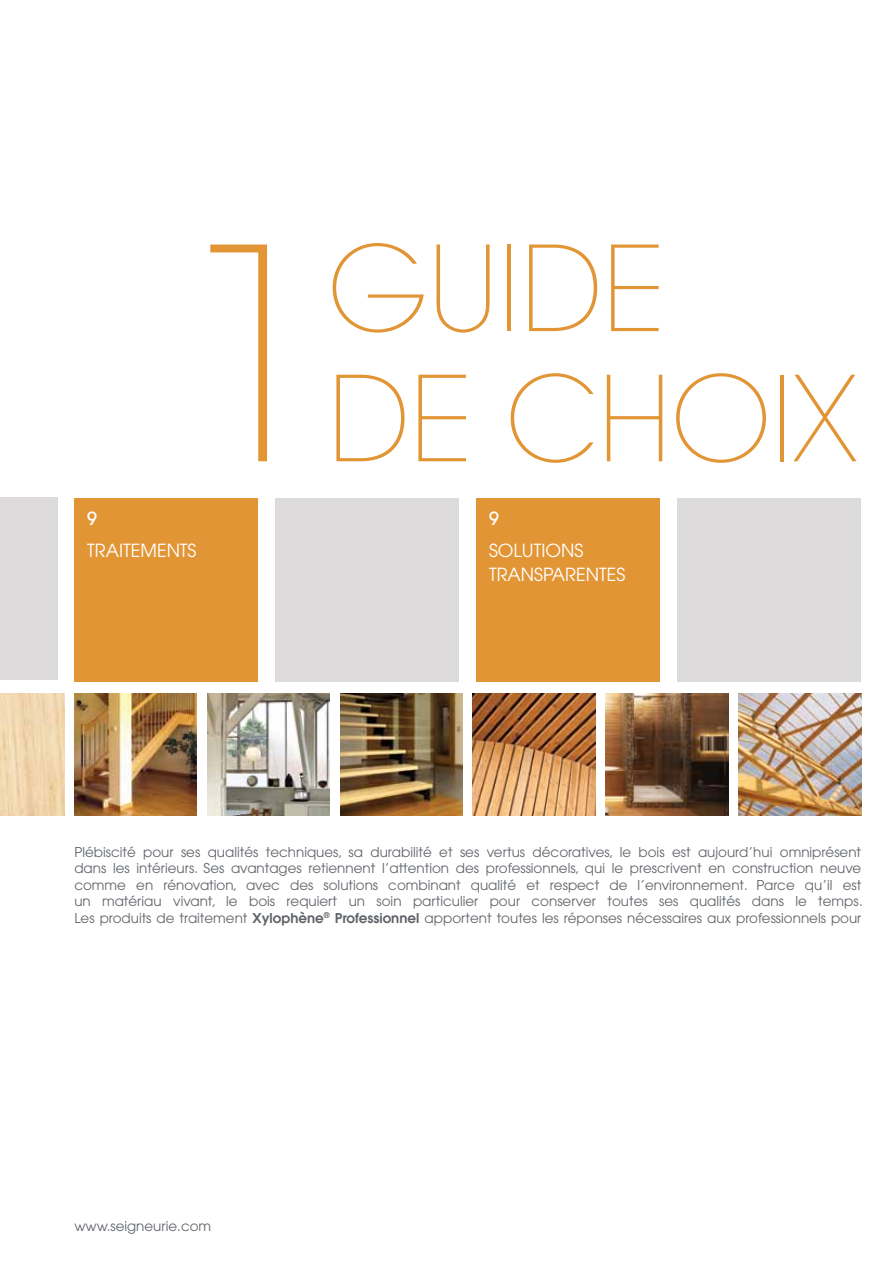
<style>
.page{position:relative;width:893px;height:1263px;background:#fff}
.page>*{position:absolute;margin:0;border:0;box-sizing:border-box;transform-origin:0 0}
.t1{font:200 292.8px "Avant Garde";color:#e29535}
.t2{font:200 117px "Avant Garde";color:#e29535}
.t3{font:18px/24px "Avant Garde";color:#fff}
.t4{font:500 18px "Avant Garde";color:#fff}
.t5{font:13.5px/16.5px "Avant Garde";color:#606469;text-align:justify}
.s1{font-weight:600}
</style>
<div class="page">
<img style="left:207px;top:693px;width:123px;height:123px">
<img style="left:606px;top:693px;width:122px;height:123px">
<img style="left:74px;top:693px;width:123px;height:123px">
<img style="left:473px;top:693px;width:122px;height:123px">
<img style="left:739px;top:693px;width:122px;height:123px">
<img style="left:340px;top:693px;width:123px;height:123px">
<img style="left:0;top:693px;width:64px;height:123px">
<div style="left:0;top:497px;width:57px;height:183px;background:#dcdadb"></div>
<div style="left:677px;top:497px;width:184px;height:184px;background:#dcdadb"></div>
<div style="left:74px;top:497px;width:184px;height:184px;background:#e29535"></div>
<div style="left:275px;top:497px;width:184px;height:184px;background:#dcdadb"></div>
<div style="left:476px;top:497px;width:184px;height:184px;background:#e29535"></div>
<h1 class="t1" style="left:178px;top:183px;width:164px">1</h1>
<h2 class="t2" style="left:328px;top:220px;width:340px">GUIDE</h2>
<h2 class="t2" style="left:327px;top:350px;width:532px">DE CHOIX</h2>
<h3 class="t4" style="left:87px;top:507px;width:11px">9</h3>
<h3 class="t3" style="left:87px;top:538px;width:111px">Traitements</h3>
<h3 class="t4" style="left:489px;top:507px;width:11px">9</h3>
<h3 class="t3" style="left:489px;top:538px;width:96px">Solutions<br>TRANSPARENTES</h3>
<p class="t5" style="left:74px;top:843px;width:790px">Plébiscité pour ses qualités techniques, sa durabilité et ses vertus décoratives, le bois est aujourd’hui omniprésent dans les intérieurs. Ses avantages retiennent l’attention des professionnels, qui le prescrivent en construction neuve comme en rénovation, avec des solutions combinant qualité et respect de l’environnement. Parce qu’il est un matériau vivant, le bois requiert un soin particulier pour conserver toutes ses qualités dans le temps.<br>Les produits de traitement <span class="s1">Xylophène</span><sup>®</sup> <span class="s1">Professionnel</span> apportent toutes les réponses nécessaires aux professionnels pour</p>
<p class="t5" style="left:74px;top:1218px;width:138px">www.seigneurie.com</p>
</div>
